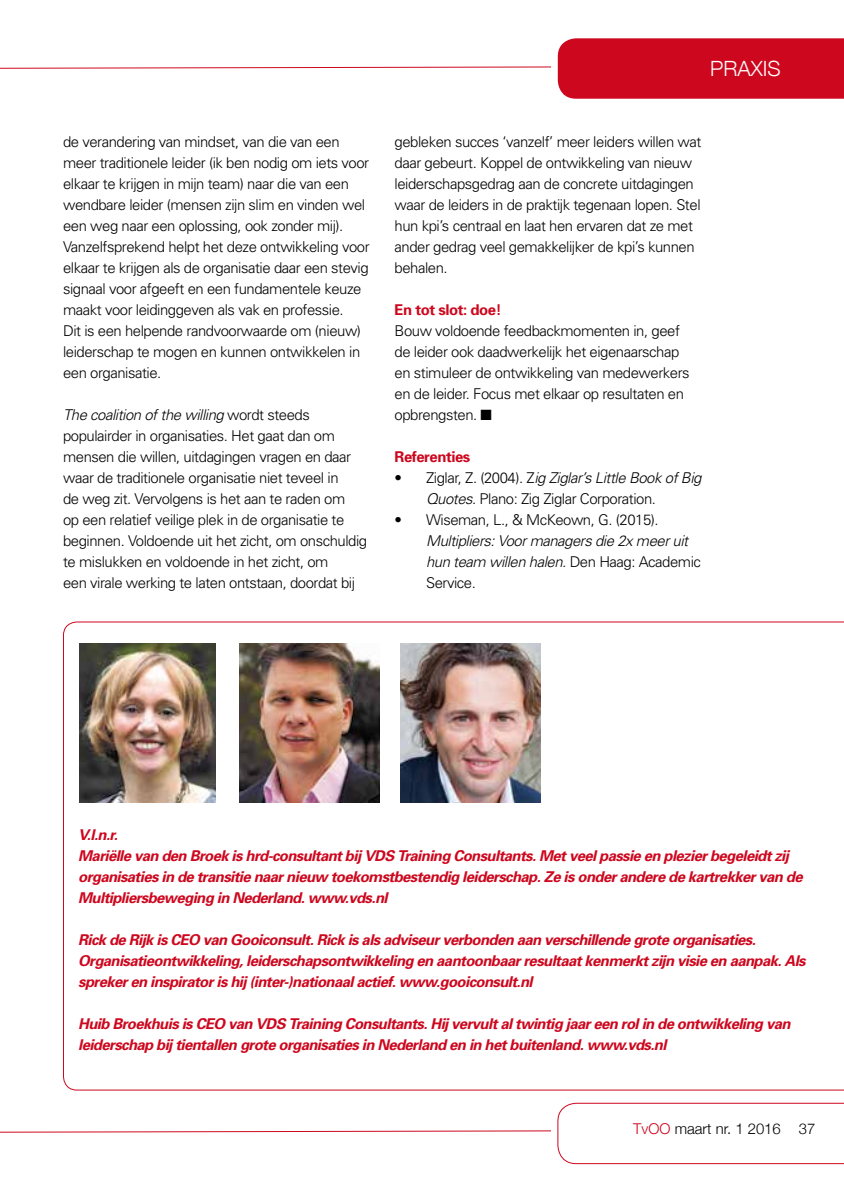
<style>
.page{position:relative;width:844px;height:1191px;background:#fff}
.page>*{position:absolute;margin:0;border:0;box-sizing:border-box;transform-origin:0 0}
.t1{font:300 21px "Helvetica Neue";color:#fff}
.t2{font:300 14.88px/21px "Univers";letter-spacing:-.03em;color:#000}
.t3{font:italic 700 14.88px/21px "Univers";letter-spacing:-.04em;color:#cd071e}
.t4{font:italic 300 14.88px/21px "Univers";letter-spacing:-.03em;color:#000}
.t5{font:700 14.88px "Univers";letter-spacing:-.03em;color:#cd071e}
.t6{font:300 14.88px "Helvetica Neue";color:#000}
.s1{font-style:italic}
.s2{font-style:normal}
.s3{color:#cd071e}
</style>
<div class="page">
<svg style="left:0;top:38px;width:843px;height:61px"></svg>
<svg style="left:0;top:1102px;width:843px;height:62px"></svg>
<svg style="left:63px;top:621px;width:780px;height:469px"></svg>
<img style="left:239px;top:643px;width:140px;height:160px">
<img style="left:400px;top:643px;width:140px;height:160px">
<img style="left:79px;top:643px;width:136px;height:160px">
<p class="t2" style="left:63px;top:131px;width:308px">de verandering van mindset, van die van een meer traditionele leider (ik ben nodig om iets voor elkaar te krijgen in mijn team) naar die van een wendbare leider (mensen zijn slim en vinden wel een weg naar een oplossing, ook zonder mij).<br>Vanzelfsprekend helpt het deze ontwikkeling voor elkaar te krijgen als de organisatie daar een stevig signaal voor afgeeft en een fundamentele keuze maakt voor leidinggeven als vak en professie.<br>Dit is een helpende randvoorwaarde om (nieuw) leiderschap te mogen en kunnen ontwikkelen in een organisatie.</p>
<p class="t2" style="left:63px;top:404px;width:305px"><span class="s1">The coalition of the willing</span> wordt steeds populairder in organisaties. Het gaat dan om mensen die willen, uitdagingen vragen en daar waar de traditionele organisatie niet teveel in<br>de weg zit. Vervolgens is het aan te raden om<br>op een relatief veilige plek in de organisatie te beginnen. Voldoende uit het zicht, om onschuldig te mislukken en voldoende in het zicht, om<br>een virale werking te laten ontstaan, doordat bij</p>
<h1 class="t1" style="left:710px;top:51px;width:72px">PRAXIS</h1>
<p class="t2" style="left:394px;top:131px;width:308px">gebleken succes ‘vanzelf’ meer leiders willen wat daar gebeurt. Koppel de ontwikkeling van nieuw leiderschapsgedrag aan de concrete uitdagingen waar de leiders in de praktijk tegenaan lopen. Stel hun kpi’s centraal en laat hen ervaren dat ze met ander gedrag veel gemakkelijker de kpi’s kunnen behalen.</p>
<p class="t5" style="left:394px;top:300px;width:108px">En tot slot: doe!</p>
<p class="t2" style="left:394px;top:320px;width:296px">Bouw voldoende feedbackmomenten in, geef de leider ook daadwerkelijk het eigenaarschap en stimuleer de ontwikkeling van medewerkers en de leider. Focus met elkaar op resultaten en opbrengsten. ■</p>
<p class="t5" style="left:394px;top:447px;width:77px">Referenties</p>
<p class="t2" style="left:426px;top:467px;width:277px;text-indent:-32px">• Ziglar, Z. (2004). Z<span class="s1">ig Ziglar’s Little Book of Big<br>Quotes</span>. Plano: Zig Ziglar Corporation.</p>
<p class="t2" style="left:394px;top:509px;width:265px">• Wiseman, L., &amp; McKeown, G. (2015).</p>
<p class="t4" style="left:426px;top:530px;width:276px">Multipliers: Voor managers die 2x meer uit hun team willen halen. <span class="s2">Den Haag: Academic<br>Service.</span></p>
<p class="t3" style="left:78px;top:824px;width:725px">V.l.n.r.<br>Mariëlle van den Broek is hrd-consultant bij VDS Training Consultants. Met veel passie en plezier begeleidt zij organisaties in de transitie naar nieuw toekomstbestendig leiderschap. Ze is onder andere de kartrekker van de Multipliersbeweging in Nederland. www.vds.nl</p>
<p class="t3" style="left:78px;top:929px;width:728px">Rick de Rijk is CEO van Gooiconsult. Rick is als adviseur verbonden aan verschillende grote organisaties.<br>Organisatieontwikkeling, leiderschapsontwikkeling en aantoonbaar resultaat kenmerkt zijn visie en aanpak. Als spreker en inspirator is hij (inter-)nationaal actief. www.gooiconsult.nl</p>
<p class="t3" style="left:78px;top:1013px;width:713px">Huib Broekhuis is CEO van VDS Training Consultants. Hij vervult al twintig jaar een rol in de ontwikkeling van leiderschap bij tientallen grote organisaties in Nederland en in het buitenland. www.vds.nl</p>
<p class="t6" style="left:633px;top:1117px;width:184px"><span class="s3">TvOO</span> maart nr. 1 2016 37</p>
</div>
